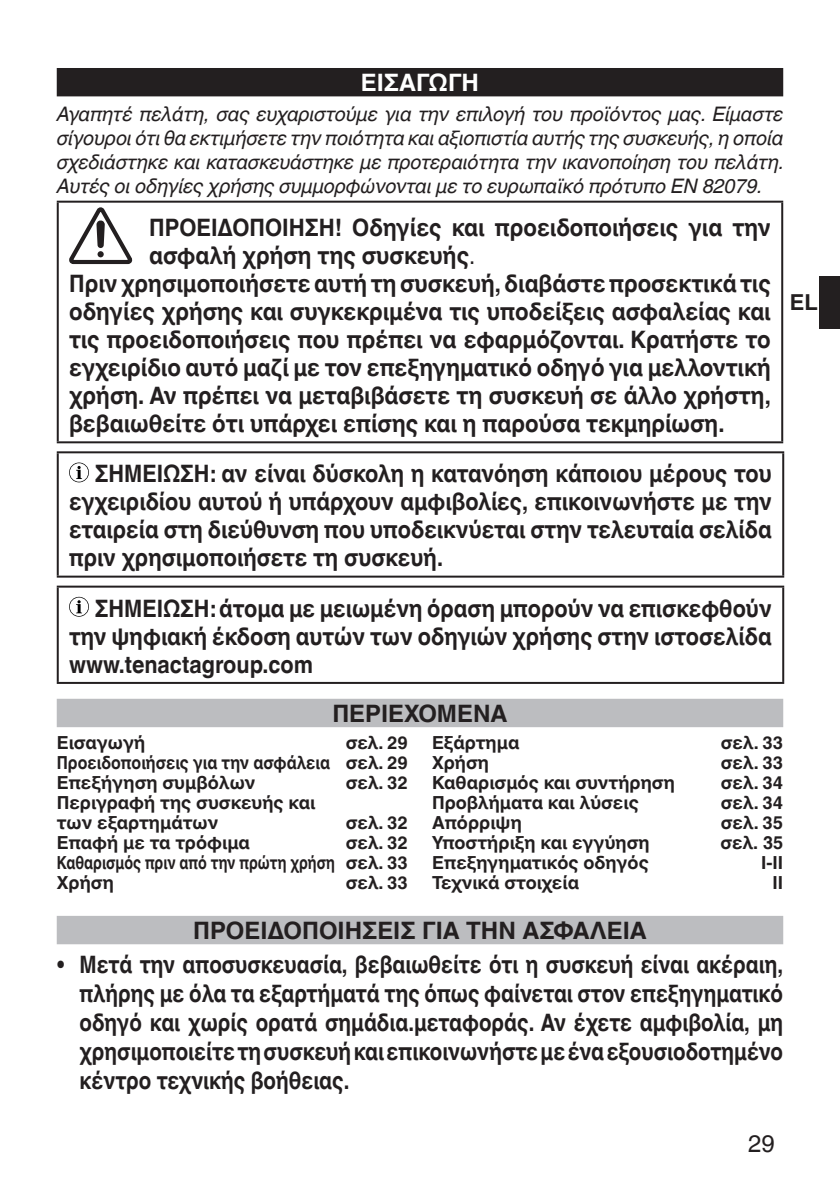
<style>
.page{position:relative;width:840px;height:1191px;background:#fff}
.page>*{position:absolute;margin:0;border:0;box-sizing:border-box;transform-origin:0 0}
.t1{font:700 24px "Helvetica World";color:#231f20;scale:.92 1}
.t2{font:700 24px/28px "Helvetica World";color:#231f20;text-align:justify;scale:.9 1}
.t3{font:700 24px/28.8px "Helvetica World";color:#231f20;text-align:justify;scale:.85 1}
.t4{font:700 24px "Helvetica World";color:#231f20}
.t5{font:700 24px "Helvetica World";color:#fff}
.t6{font:24px "Helvetica World";color:#231f20}
.t7{font:700 22px "Helvetica World";color:#231f20}
.t8{font:italic 20px/24px "Helvetica World";color:#231f20;text-align:justify}
.t9{font:700 18px/20px "Helvetica World";color:#231f20;text-align:justify}
.s1{font-weight:400}
.s2{font-family:"Helvetica"}
</style>
<div class="page">
<div style="left:819px;top:277px;width:20px;height:52px;background:#231f20"></div>
<div style="left:57px;top:916px;width:725px;height:28px;background:#bcbdc0"></div>
<div style="left:57px;top:68px;width:725px;height:28px;background:#231f20"></div>
<div style="left:57px;top:699px;width:725px;height:28px;background:#bcbdc0"></div>
<hr style="left:57px;top:201px;width:725px;height:2px;background:#231f20">
<hr style="left:57px;top:203px;width:2px;height:238px;background:#231f20">
<hr style="left:780px;top:203px;width:2px;height:238px;background:#231f20">
<hr style="left:57px;top:441px;width:725px;height:2px;background:#231f20">
<svg style="left:69px;top:207px;width:63px;height:57px"></svg>
<hr style="left:57px;top:451px;width:726px;height:2px;background:#231f20">
<hr style="left:57px;top:453px;width:2px;height:122px;background:#231f20">
<hr style="left:781px;top:453px;width:2px;height:122px;background:#231f20">
<hr style="left:57px;top:575px;width:726px;height:2px;background:#231f20">
<svg style="left:69px;top:462px;width:20px;height:20px"></svg>
<hr style="left:57px;top:585px;width:726px;height:2px;background:#231f20">
<hr style="left:57px;top:587px;width:2px;height:95px;background:#231f20">
<hr style="left:781px;top:587px;width:2px;height:95px;background:#231f20">
<hr style="left:57px;top:682px;width:726px;height:2px;background:#231f20">
<svg style="left:69px;top:597px;width:20px;height:19px"></svg>
<p class="t5" style="left:361px;top:69px;width:116px">ΕΙΣΑΓΩΓΉ</p>
<p class="t8" style="left:57px;top:102px;width:728px">Αγαπητέ πελάτη, σας ευχαριστούμε για την επιλογή του προϊόντος μας. Είμαστε σίγουροι ότι θα εκτιμήσετε την ποιότητα και αξιοπιστία αυτής της συσκευής, η οποία σχεδιάστηκε και κατασκευάστηκε με προτεραιότητα την ικανοποίηση του πελάτη.<br>Αυτές οι οδηγίες χρήσης συμμορφώνονται με το ευρωπαϊκό πρότυπο EN 82079.</p>
<p class="t1" style="left:149px;top:214px;width:676px">ΠΡΟΕΙΔΟΠΟΙΗΣΗ! Οδηγίες και προειδοποιήσεις για την</p>
<p class="t1" style="left:149px;top:242px;width:356px">ασφαλή χρήση της συσκευής<span class="s1">.</span></p>
<p class="t1" style="left:69px;top:270px;width:763px">Πριν χρησιμοποιήσετε αυτή τη συσκευή, διαβάστε προσεκτικά τις</p>
<p class="t1" style="left:69px;top:298px;width:763px">οδηγίες χρήσης και συγκεκριμένα τις υποδείξεις ασφαλείας και</p>
<p class="t1" style="left:69px;top:326px;width:763px">τις προειδοποιήσεις που πρέπει να εφαρμόζονται. Κρατήστε το</p>
<p class="t1" style="left:69px;top:354px;width:763px">εγχειρίδιο αυτό μαζί με τον επεξηγηματικό οδηγό για μελλοντική</p>
<p class="t1" style="left:69px;top:382px;width:763px">χρήση. Αν πρέπει να μεταβιβάσετε τη συσκευή σε άλλο χρήστη,</p>
<p class="t1" style="left:69px;top:410px;width:713px">βεβαιωθείτε ότι υπάρχει επίσης και η παρούσα τεκμηρίωση.</p>
<p class="t2" style="left:69px;top:460px;width:781px;text-indent:26px">ΣΗΜΕΙΩΣΗ: αν είναι δύσκολη η κατανόηση κάποιου μέρους του εγχειριδίου αυτού ή υπάρχουν αμφιβολίες, επικοινωνήστε με την εταιρεία στη διεύθυνση που υποδεικνύεται στην τελευταία σελίδα πριν χρησιμοποιήσετε τη συσκευή.</p>
<p class="t2" style="left:69px;top:594px;width:781px;text-indent:26px">ΣΗΜΕΙΩΣΗ: άτομα με μειωμένη όραση μπορούν να επισκεφθούν την ψηφιακή έκδοση αυτών των οδηγιών χρήσης στην ιστοσελίδα www.tenactagroup.com</p>
<p class="t4" style="left:332px;top:699px;width:177px">ΠΕΡΙΕΧΟΜΕΝΑ</p>
<p class="t9" style="left:57px;top:732px;width:90px">Εισαγωγή</p>
<p class="t9" style="left:432px;top:732px;width:89px">Εξάρτημα</p>
<p class="t9" style="left:720px;top:732px;width:64px">σελ. 33</p>
<p class="t9" style="left:432px;top:752px;width:59px">Χρήση</p>
<p class="t9" style="left:720px;top:752px;width:64px">σελ. 33</p>
<p class="t9" style="left:432px;top:772px;width:244px">Καθαρισμός και συντήρηση</p>
<p class="t9" style="left:720px;top:772px;width:64px">σελ. 34</p>
<p class="t9" style="left:432px;top:792px;width:208px">Προβλήματα και λύσεις</p>
<p class="t9" style="left:720px;top:792px;width:64px">σελ. 34</p>
<p class="t9" style="left:432px;top:812px;width:91px">Απόρριψη</p>
<p class="t9" style="left:720px;top:812px;width:64px">σελ. 35</p>
<p class="t9" style="left:432px;top:832px;width:219px">Υποστήριξη και εγγύηση</p>
<p class="t9" style="left:720px;top:832px;width:64px">σελ. <span class="s2">35</span></p>
<p class="t9" style="left:432px;top:853px;width:218px">Επεξηγηματικός οδηγός</p>
<p class="t9" style="left:760px;top:853px;width:23px">I-II</p>
<p class="t9" style="left:432px;top:873px;width:148px">Τεχνικά στοιχεία</p>
<p class="t9" style="left:772px;top:873px;width:12px">II</p>
<p class="t9" style="left:57px;top:732px;width:352px;text-indent:289px">σελ. 29<br>Προειδοποιήσεις για την ασφάλεια σελ. 29<br>Επεξήγηση συμβόλων</p>
<p class="t9" style="left:345px;top:772px;width:64px">σελ. 32</p>
<p class="t9" style="left:57px;top:792px;width:260px">Περιγραφή της συσκευής και των εξαρτημάτων</p>
<p class="t9" style="left:345px;top:812px;width:64px">σελ. 32</p>
<p class="t9" style="left:57px;top:832px;width:195px">Επαφή με τα τρόφιμα</p>
<p class="t9" style="left:57px;top:832px;width:352px;text-indent:289px">σελ. 32<br>Καθαρισμός πριν από την πρώτη χρήση σελ. 33<br>Χρήση</p>
<p class="t9" style="left:345px;top:872px;width:64px">σελ. 33</p>
<p class="t7" style="left:789px;top:289px;width:29px">EL</p>
<p class="t4" style="left:193px;top:916px;width:455px">ΠΡΟΕΙΔΟΠΟΙΉΣΕΙΣ ΓΙΑ ΤΗΝ ΑΣΦΆΛΕΙΑ</p>
<p class="t3" style="left:79px;top:950px;width:829px;text-indent:-23px">• Μετά την αποσυσκευασία, βεβαιωθείτε ότι η συσκευή είναι ακέραιη, πλήρης με όλα τα εξαρτήματά της όπως φαίνεται στον επεξηγηματικό οδηγό και χωρίς ορατά σημάδια.μεταφοράς. Αν έχετε αμφιβολία, μη χρησιμοποιείτε τη συσκευή και επικοινωνήστε με ένα εξουσιοδοτημένο κέντρο τεχνικής βοήθειας.</p>
<p class="t6" style="left:747px;top:1129px;width:28px">29</p>
</div>
